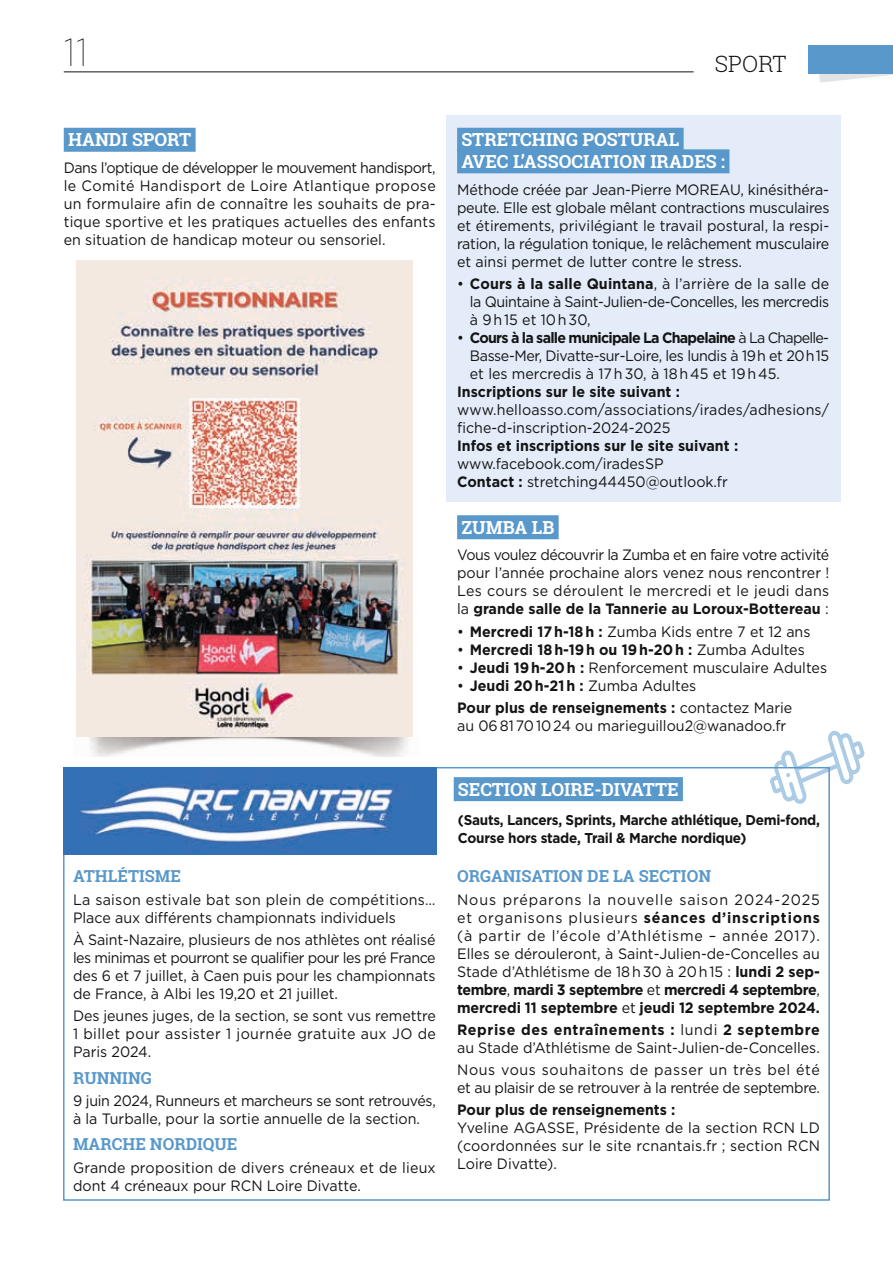
<style>
.page{position:relative;width:893px;height:1263px;background:#fff}
.page>*{position:absolute;margin:0;border:0;box-sizing:border-box;transform-origin:0 0}
.t1{font:100 39px "Gotham";color:#131413}
.t2{font:300 22.5px "Roboto Slab";color:#131413}
.t3{font:700 18px/21.6px "Roboto Slab";color:#fff}
.t4{font:700 16.5px "Roboto Slab";color:#5998cb}
.t5{font:15px/18px "Gotham";color:#131413;text-align:justify;scale:.95 1}
.t6{font:700 15px/22.2px "Gotham";color:#131413;scale:.95 1}
.t7{font:15px/18px "Gotham";letter-spacing:-.02em;color:#131413;scale:.95 1}
.t8{font:700 14.25px/18px "Gotham";letter-spacing:-.02em;color:#131413;scale:.95 1}
.s1{font-weight:700}
.s2{font-weight:400}
</style>
<div class="page">
<hr style="left:64px;top:72px;width:630px;height:1px;background:#131413">
<svg style="left:819px;top:74px;width:74px;height:9px"></svg>
<div style="left:808px;top:45px;width:85px;height:29px;background:#5998cb"></div>
<div style="left:446px;top:115px;width:394px;height:387px;background:#e4ecf9"></div>
<div style="left:64px;top:128px;width:132px;height:24px;background:#5998cb"></div>
<div style="left:457px;top:128px;width:227px;height:24px;background:#5998cb"></div>
<div style="left:457px;top:149px;width:272px;height:24px;background:#5998cb"></div>
<div style="left:457px;top:515px;width:102px;height:24px;background:#5998cb"></div>
<div style="left:454px;top:777px;width:229px;height:24px;background:#5998cb"></div>
<img style="left:64px;top:768px;width:373px;height:86px">
<img style="left:77px;top:260px;width:336px;height:476px">
<svg style="left:770px;top:730px;width:94px;height:75px"></svg>
<h1 class="t1" style="left:64px;top:28px;width:26px">11</h1>
<h2 class="t2" style="left:715px;top:49px;width:73px">SPORT</h2>
<p class="t3" style="left:68px;top:129px;width:125px">HANDI SPORT</p>
<p class="t5" style="left:64px;top:158px;width:393px">Dans l’optique de développer le mouvement handisport, le Comité Handisport de Loire Atlantique propose un formulaire afin de connaître les souhaits de pra&shy;tique sportive et les pratiques actuelles des enfants en situation de handicap moteur ou sensoriel.</p>
<p class="t4" style="left:73px;top:865px;width:109px">ATHLÉTISME</p>
<p class="t5" style="left:73px;top:890px;width:383px">La saison estivale bat son plein de compétitions…<br>Place aux différents championnats individuels</p>
<p class="t5" style="left:73px;top:930px;width:383px">À Saint-Nazaire, plusieurs de nos athlètes ont réalisé les minimas et pourront se qualifier pour les pré France des 6 et 7 juillet, à Caen puis pour les championnats de France, à Albi les 19,20 et 21 juillet.</p>
<p class="t5" style="left:73px;top:1006px;width:384px">Des jeunes juges, de la section, se sont vus remettre 1 billet pour assister 1 journée gratuite aux JO de Paris 2024.</p>
<p class="t4" style="left:73px;top:1066px;width:80px">RUNNING</p>
<p class="t7" style="left:73px;top:1091px;width:383px">9 juin 2024, Runneurs et marcheurs se sont retrouvés, à la Turballe, pour la sortie annuelle de la section.</p>
<p class="t4" style="left:73px;top:1133px;width:166px">MARCHE NORDIQUE</p>
<p class="t5" style="left:73px;top:1158px;width:383px">Grande proposition de divers créneaux et de lieux dont 4 créneaux pour RCN Loire Divatte.</p>
<p class="t3" style="left:461px;top:129px;width:265px">STRETCHING POSTURAL<br>AVEC L’ASSOCIATION IRADES :</p>
<p class="t5" style="left:457px;top:180px;width:393px">Méthode créée par Jean-Pierre MOREAU, kinésithéra&shy;peute. Elle est globale mêlant contractions musculaires et étirements, privilégiant le travail postural, la respi&shy;ration, la régulation tonique, le relâchement musculaire et ainsi permet de lutter contre le stress.</p>
<p class="t5" style="left:470px;top:274px;width:380px;text-indent:-13px">• <span class="s1">Cours à la salle Quintana</span>, à l’arrière de la salle de la Quintaine à Saint-Julien-de-Concelles, les mercredis à 9 h 15 et 10 h 30,</p>
<p class="t5" style="left:470px;top:328px;width:380px;text-indent:-13px">• <span class="s1">Cours à la salle municipale La Chapelaine</span> à La Chapelle-Basse-Mer, Divatte-sur-Loire, les lundis à 19 h et 20 h 15 et les mercredis à 17 h 30, à 18 h 45 et 19 h 45.</p>
<p class="t6" style="left:457px;top:380px;width:236px">Inscriptions sur le site suivant :</p>
<p class="t5" style="left:457px;top:400px;width:393px">www.helloasso.com/associations/irades/adhesions/ fiche-d-inscription-2024-2025</p>
<p class="t6" style="left:457px;top:434px;width:297px">Infos et inscriptions sur le site suivant :</p>
<p class="t5" style="left:457px;top:454px;width:287px">www.facebook.com/iradesSP<br><span class="s1">Contact :</span> stretching44450@outlook.fr</p>
<p class="t3" style="left:461px;top:516px;width:95px">ZUMBA LB</p>
<p class="t5" style="left:457px;top:546px;width:393px">Vous voulez découvrir la Zumba et en faire votre activité pour l’année prochaine alors venez nous rencontrer !<br>Les cours se déroulent le mercredi et le jeudi dans la <span class="s1">grande salle de la Tannerie au Loroux-Bottereau</span> :</p>
<p class="t5" style="left:457px;top:622px;width:373px">• <span class="s1">Mercredi 17 h-18 h :</span> Zumba Kids entre 7 et 12 ans</p>
<p class="t6" style="left:457px;top:638px;width:367px"><span class="s2">•</span> Mercredi 18 h-19 h ou 19 h-20 h : <span class="s2">Zumba Adultes</span></p>
<p class="t5" style="left:457px;top:658px;width:391px">• <span class="s1">Jeudi 19 h-20 h :</span> Renforcement musculaire Adultes</p>
<p class="t6" style="left:457px;top:674px;width:354px"><span class="s2">•</span> Jeudi 20 h-21 h : <span class="s2">Zumba Adultes<br></span>Pour plus de renseignements : <span class="s2">contactez Marie</span></p>
<p class="t5" style="left:457px;top:716px;width:348px">au 06 81 70 10 24 ou marieguillou2@wanadoo.fr</p>
<p class="t3" style="left:458px;top:778px;width:222px">SECTION LOIRE-DIVATTE</p>
<p class="t8" style="left:458px;top:811px;width:383px">(Sauts, Lancers, Sprints, Marche athlétique, Demi-fond,<br>Course hors stade, Trail &amp; Marche nordique)</p>
<p class="t4" style="left:457px;top:865px;width:255px">ORGANISATION DE LA SECTION</p>
<p class="t5" style="left:457px;top:890px;width:383px">Nous préparons la nouvelle saison 2024-2025 et organisons plusieurs <span class="s1">séances d’inscriptions </span>(à partir de l’école d’Athlétisme – année 2017).<br>Elles se dérouleront, à Saint-Julien-de-Concelles au Stade d’Athlétisme de 18 h 30 à 20 h 15 : <span class="s1">lundi 2 sep&shy;tembre</span>, <span class="s1">mardi 3 septembre</span> et <span class="s1">mercredi 4 septembre</span>, <span class="s1">mercredi 11 septembre</span> et <span class="s1">jeudi 12 septembre 2024.</span></p>
<p class="t5" style="left:457px;top:1020px;width:383px"><span class="s1">Reprise des entraînements :</span> lundi <span class="s1">2 septembre </span>au Stade d’Athlétisme de Saint-Julien-de-Concelles.</p>
<p class="t7" style="left:457px;top:1060px;width:383px">Nous vous souhaitons de passer un très bel été et au plaisir de se retrouver à la rentrée de septembre.</p>
<p class="t6" style="left:457px;top:1099px;width:231px">Pour plus de renseignements :</p>
<p class="t5" style="left:457px;top:1119px;width:384px">Yveline AGASSE, Présidente de la section RCN LD (coordonnées sur le site rcnantais.fr ; section RCN Loire Divatte).</p>
</div>
